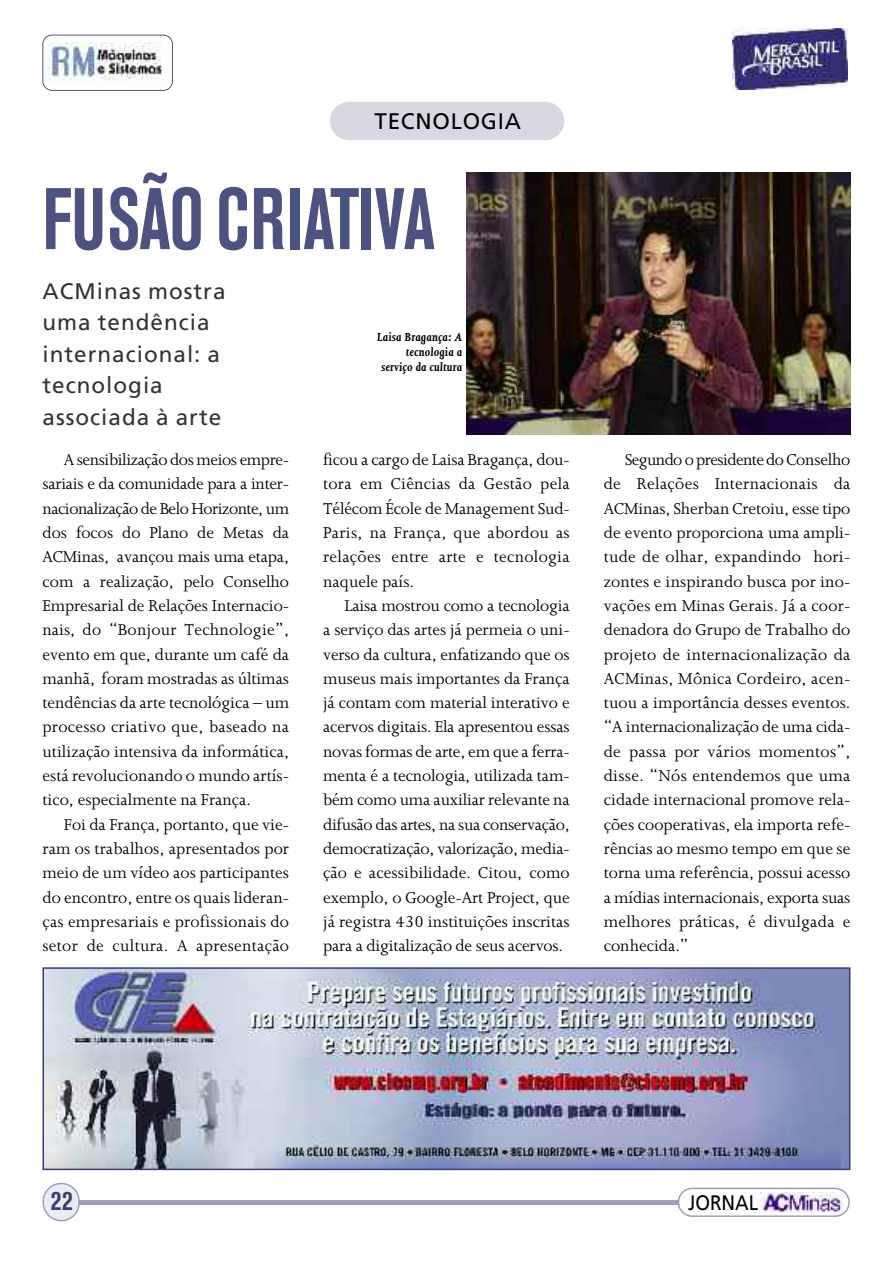
<style>
.page{position:relative;width:893px;height:1263px;background:#fff}
.page>*{position:absolute;margin:0;border:0;box-sizing:border-box;transform-origin:0 0}
.t1{font:700 condensed 86.4px "Akzidenz Grotesk BE";letter-spacing:.005em;color:#4e5280;scale:.83 1}
.t2{font:700 condensed 27px "Akzidenz Grotesk BE";color:#3a3e72}
.t3{font:22.5px/31.5px "Frutiger";letter-spacing:.045em;color:#333}
.t4{font:22.5px "Frutiger";letter-spacing:.035em;color:#000}
.t5{font:21px "Frutiger";color:#000;scale:.9 1}
.t6{font:18px/24.3px "Joanna";color:#000;text-align:justify}
.t7{font:italic 700 13.5px/15px "Joanna";letter-spacing:.015em;color:#000;text-align:right}
</style>
<div class="page">
<div style="left:75px;top:1200px;width:756px;height:5px;background:#9d9fb8;border-radius:3px"></div>
<svg style="left:43px;top:1183px;width:37px;height:38px"></svg>
<svg style="left:678px;top:1188px;width:172px;height:29px"></svg>
<img style="left:761px;top:1192px;width:82px;height:20px">
<img style="left:46px;top:43px;width:116px;height:38px">
<div style="left:43px;top:35px;width:130px;height:56px;border:2px solid #271652;border-radius:9px"></div>
<img style="left:732px;top:28px;width:115px;height:62px">
<img style="left:46px;top:970px;width:801px;height:197px">
<div style="left:43px;top:967px;width:807px;height:203px;border:2px solid #3a3e72"></div>
<div style="left:330px;top:102px;width:234px;height:38px;background:#d8d8e3;border-radius:19px"></div>
<img style="left:466px;top:173px;width:384px;height:261px">
<p class="t4" style="left:374px;top:112px;width:148px">TECNOLOGIA</p>
<h1 class="t1" style="left:42px;top:188px;width:474px">FUSÃO CRIATIVA</h1>
<p class="t3" style="left:43px;top:277px;width:184px">ACMinas mostra uma tendência internacional: a tecnologia associada à arte</p>
<p class="t6" style="left:43px;top:449px;width:248px;text-indent:21px">A sensibilização dos meios empre&shy;sariais e da comunidade para a inter&shy;nacionalização de Belo Horizonte, um dos focos do Plano de Metas da ACMinas, avançou mais uma etapa, com a realização, pelo Conselho Empresarial de Relações Internacio&shy;nais, do “Bonjour Technologie”, evento em que, durante um café da manhã, foram mostradas as últimas tendências da arte tecnológica – um processo criativo que, baseado na utilização intensiva da informática, está revolucionando o mundo artís&shy;tico, especialmente na França.</p>
<p class="t6" style="left:43px;top:813px;width:248px;text-indent:21px">Foi da França, portanto, que vie&shy;ram os trabalhos, apresentados por meio de um vídeo aos participantes do encontro, entre os quais lideran&shy;ças empresariais e profissionais do setor de cultura. A apresentação</p>
<p class="t7" style="left:377px;top:330px;width:87px">Laisa Bragança: A tecnologia a serviço da cultura</p>
<p class="t6" style="left:323px;top:449px;width:248px">ficou a cargo de Laisa Bragança, dou&shy;tora em Ciências da Gestão pela Télécom École de Management Sud-Paris, na França, que abordou as relações entre arte e tecnologia naquele país.</p>
<p class="t6" style="left:323px;top:595px;width:248px;text-indent:21px">Laisa mostrou como a tecnologia a serviço das artes já permeia o uni&shy;verso da cultura, enfatizando que os museus mais importantes da França já contam com material interativo e acervos digitais. Ela apresentou essas novas formas de arte, em que a ferra&shy;menta é a tecnologia, utilizada tam&shy;bém como uma auxiliar relevante na difusão das artes, na sua conservação, democratização, valorização, media&shy;ção e acessibilidade. Citou, como exemplo, o Google-Art Project, que já registra 430 instituições inscritas para a digitalização de seus acervos.</p>
<p class="t6" style="left:604px;top:449px;width:248px;text-indent:21px">Segundo o presidente do Conselho de Relações Internacionais da ACMinas, Sherban Cretoiu, esse tipo de evento proporciona uma ampli&shy;tude de olhar, expandindo hori&shy;zontes e inspirando busca por ino&shy;vações em Minas Gerais. Já a coor&shy;denadora do Grupo de Trabalho do projeto de internacionalização da ACMinas, Mônica Cordeiro, acen&shy;tuou a importância desses eventos. “A internacionalização de uma cida&shy;de passa por vários momentos”, disse. “Nós entendemos que uma cidade internacional promove rela&shy;ções cooperativas, ela importa refe&shy;rências ao mesmo tempo em que se torna uma referência, possui acesso a mídias internacionais, exporta suas melhores práticas, é divulgada e conhecida.”</p>
<h2 class="t2" style="left:51px;top:1191px;width:24px">22</h2>
<p class="t5" style="left:688px;top:1194px;width:80px">JORNAL</p>
</div>
